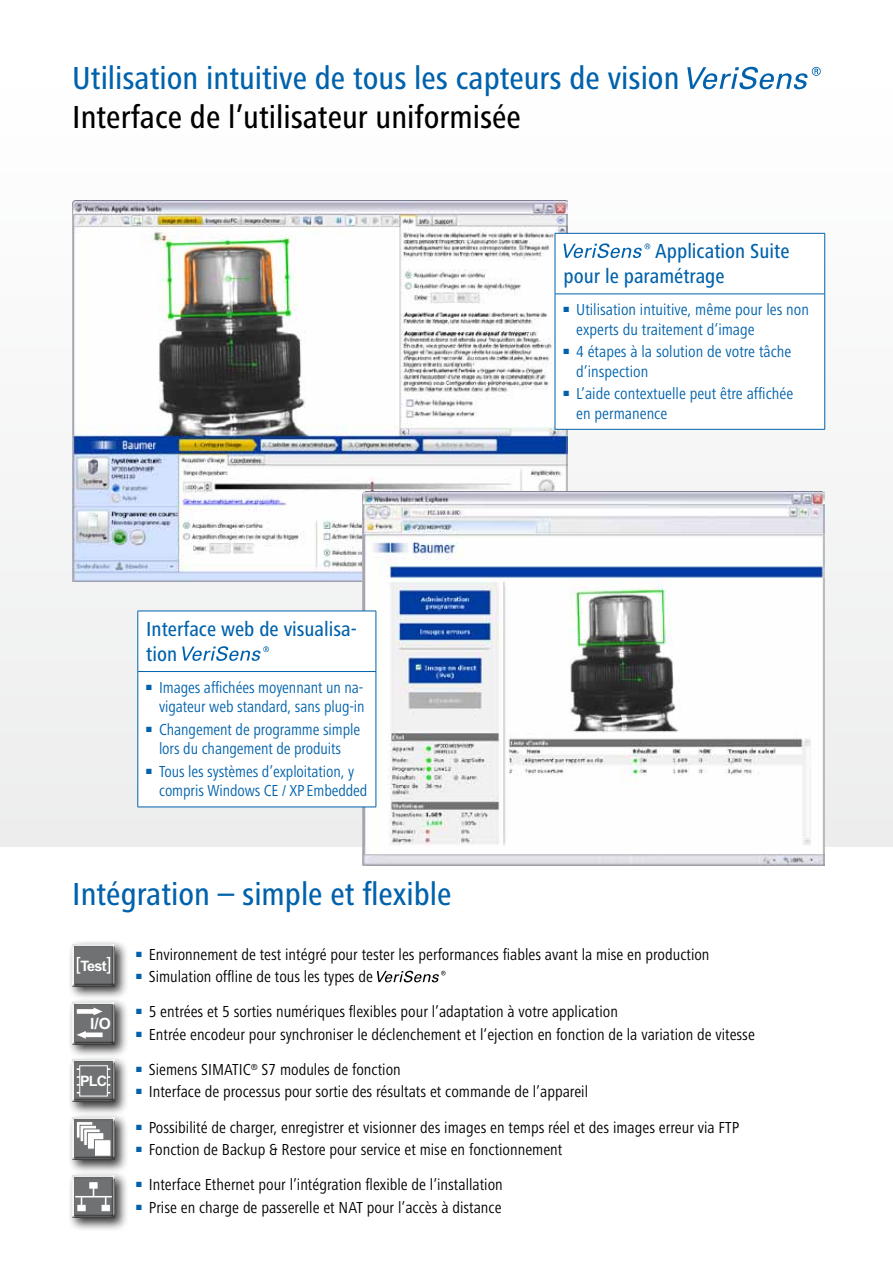
<style>
.page{position:relative;width:893px;height:1263px;background:#fff}
.page>*{position:absolute;margin:0;border:0;box-sizing:border-box;transform-origin:0 0}
.t1{font:500 condensed 33px "Frutiger Next LT";color:#0062ac}
.t2{font:500 condensed 33px "Frutiger Next LT";color:#000}
.t3{font:500 condensed 21px/25.2px "Frutiger Next LT";color:#0062ac}
.t4{font:condensed 16.5px "Frutiger Next LT";color:#000}
.t5{font:condensed 16.5px/19.5px "Frutiger Next LT";letter-spacing:-.005em;color:#0062ac}
.t6{font:700 15.6px "Arial";color:#fff}
.t7{font:700 14.4px "Arial";letter-spacing:-.05em;color:#fff}
</style>
<div class="page">
<div style="left:0;top:64px;width:893px;height:782px;background:linear-gradient(to right,#f6f6f7,#fbfbfb)"></div>
<div style="left:68px;top:939px;width:60px;height:61px;background:#000;opacity:.8"></div>
<div style="left:71px;top:943px;width:46px;height:46px;background:#000;opacity:.75"></div>
<div style="left:68px;top:997px;width:60px;height:61px;background:#000;opacity:.8"></div>
<div style="left:71px;top:1001px;width:46px;height:46px;background:#000;opacity:.75"></div>
<div style="left:68px;top:1055px;width:60px;height:61px;background:#000;opacity:.8"></div>
<div style="left:71px;top:1058px;width:46px;height:47px;background:#000;opacity:.75"></div>
<div style="left:68px;top:1113px;width:60px;height:60px;background:#000;opacity:.8"></div>
<div style="left:71px;top:1116px;width:46px;height:47px;background:#000;opacity:.75"></div>
<div style="left:68px;top:1171px;width:60px;height:60px;background:#000;opacity:.8"></div>
<div style="left:71px;top:1174px;width:46px;height:46px;background:#000;opacity:.75"></div>
<svg style="left:687px;top:67px;width:134px;height:22px"></svg>
<img style="left:72px;top:201px;width:496px;height:380px">
<img style="left:363px;top:491px;width:462px;height:375px">
<svg style="left:556px;top:234px;width:268px;height:195px"></svg>
<hr style="left:555px;top:233px;width:270px;height:1px;background:#0062ac">
<hr style="left:555px;top:233px;width:1px;height:61px;background:#0062ac">
<hr style="left:824px;top:233px;width:1px;height:61px;background:#0062ac">
<hr style="left:555px;top:294px;width:270px;height:1px;background:#0062ac">
<hr style="left:555px;top:294px;width:1px;height:135px;background:#0062ac">
<hr style="left:824px;top:294px;width:1px;height:135px;background:#0062ac">
<hr style="left:555px;top:429px;width:270px;height:1px;background:#0062ac">
<svg style="left:563px;top:243px;width:87px;height:15px"></svg>
<svg style="left:139px;top:612px;width:237px;height:195px"></svg>
<hr style="left:138px;top:611px;width:238px;height:1px;background:#0062ac">
<hr style="left:138px;top:611px;width:1px;height:60px;background:#0062ac">
<hr style="left:376px;top:611px;width:1px;height:60px;background:#0062ac">
<hr style="left:138px;top:671px;width:238px;height:1px;background:#0062ac">
<hr style="left:138px;top:672px;width:1px;height:135px;background:#0062ac">
<hr style="left:376px;top:672px;width:1px;height:135px;background:#0062ac">
<hr style="left:138px;top:807px;width:238px;height:1px;background:#0062ac">
<svg style="left:182px;top:646px;width:87px;height:15px"></svg>
<svg style="left:377px;top:971px;width:69px;height:11px"></svg>
<h1 class="t1" style="left:72px;top:60px;width:609px">Utilisation intuitive de tous les capteurs de vision</h1>
<h1 class="t2" style="left:72px;top:99px;width:450px">Interface de l’utilisateur uniformisée</h1>
<p class="t3" style="left:146px;top:616px;width:212px">Interface web de visualisa&shy;tion</p>
<p class="t5" style="left:146px;top:678px;width:220px;text-align:right">■ Images affichées moyennant un na&shy;vigateur web standard, sans plug-in</p>
<p class="t5" style="left:146px;top:720px;width:215px;text-align:center">■ Changement de programme simple lors du changement de produits</p>
<p class="t5" style="left:159px;top:762px;width:210px;text-indent:-13px">■ Tous les systèmes d’exploitation, y compris Windows CE / XP Embedded</p>
<h1 class="t1" style="left:72px;top:876px;width:381px">Intégration – simple et flexible</h1>
<p class="t3" style="left:563px;top:239px;width:227px;text-indent:92px">Application Suite pour le paramétrage</p>
<p class="t5" style="left:576px;top:300px;width:234px;text-indent:-13px">■ Utilisation intuitive, même pour les non experts du traitement d’image</p>
<p class="t5" style="left:576px;top:342px;width:217px;text-indent:-13px">■ 4 étapes à la solution de votre tâche d’inspection</p>
<p class="t5" style="left:576px;top:384px;width:218px;text-indent:-13px">■ L’aide contextuelle peut être affichée en permanence</p>
<p class="t7" style="left:80px;top:956px;width:28px">Test</p>
<p class="t6" style="left:90px;top:1013px;width:22px">I/O</p>
<p class="t7" style="left:80px;top:1072px;width:29px">PLC</p>
<p class="t4" style="left:136px;top:945px;width:575px"><sup>■</sup> Environnement de test intégré pour tester les performances fiables avant la mise en production</p>
<p class="t4" style="left:136px;top:968px;width:238px"><sup>■</sup> Simulation offline de tous les types de</p>
<p class="t4" style="left:136px;top:1002px;width:483px"><sup>■</sup> 5 entrées et 5 sorties numériques flexibles pour l’adaptation à votre application</p>
<p class="t4" style="left:136px;top:1025px;width:620px"><sup>■</sup> Entrée encodeur pour synchroniser le déclenchement et l‘ejection en fonction de la variation de vitesse</p>
<p class="t4" style="left:136px;top:1060px;width:266px"><sup>■</sup> Siemens SIMATIC<sup>®</sup> S7 modules de fonction</p>
<p class="t4" style="left:136px;top:1083px;width:453px"><sup>■</sup> Interface de processus pour sortie des résultats et commande de l’appareil</p>
<p class="t4" style="left:136px;top:1118px;width:605px"><sup>■</sup> Possibilité de charger, enregistrer et visionner des images en temps réel et des images erreur via FTP</p>
<p class="t4" style="left:136px;top:1140px;width:428px"><sup>■</sup> Fonction de Backup &amp; Restore pour service et mise en fonctionnement</p>
<p class="t4" style="left:136px;top:1176px;width:368px"><sup>■</sup> Interface Ethernet pour l’intégration flexible de l’installation</p>
<p class="t4" style="left:136px;top:1198px;width:367px"><sup>■</sup> Prise en charge de passerelle et NAT pour l’accès à distance</p>
</div>
